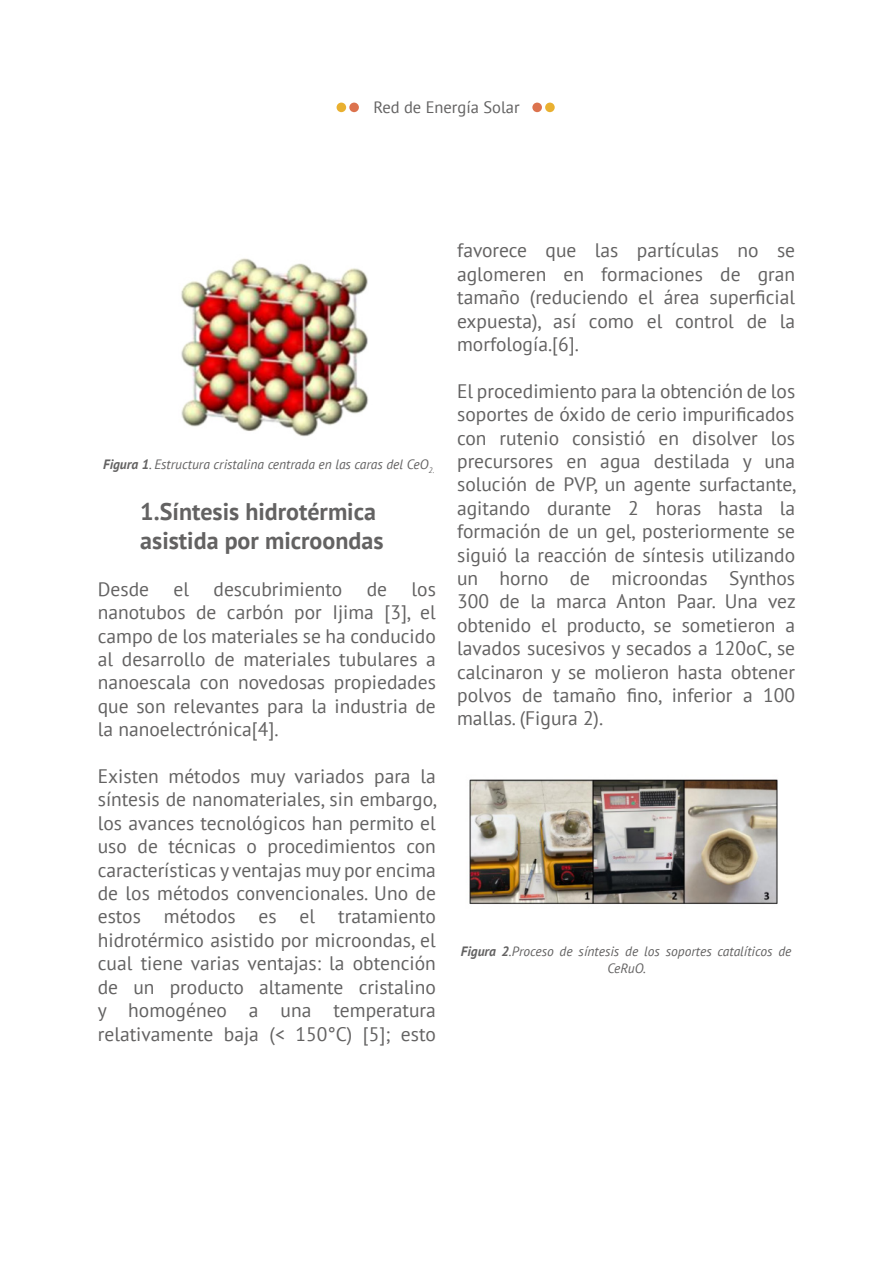
<style>
.page{position:relative;width:893px;height:1263px;background:#fff}
.page>*{position:absolute;margin:0;border:0;box-sizing:border-box;transform-origin:0 0}
.t1{font:700 24px "PT Sans";color:#636262}
.t2{font:19.5px/23.4px "PT Sans";color:#636262;text-align:justify}
.t3{font:16.5px "PT Sans";color:#636262}
.t4{font:italic 13.5px/16.2px "PT Sans";color:#636262;text-align:center}
.s1{font-weight:700}
</style>
<div class="page">
<div style="left:337px;top:103px;width:9px;height:9px;background:#e9b030;border-radius:50%"></div>
<div style="left:545px;top:103px;width:10px;height:9px;background:#e9b030;border-radius:50%"></div>
<div style="left:349px;top:103px;width:10px;height:9px;background:#dc734e;border-radius:50%"></div>
<div style="left:532px;top:103px;width:10px;height:9px;background:#dc734e;border-radius:50%"></div>
<img style="left:181px;top:258px;width:187px;height:179px">
<img style="left:469px;top:779px;width:309px;height:125px">
<p class="t3" style="left:373px;top:96px;width:148px">Red de Energía Solar</p>
<p class="t4" style="left:103px;top:456px;width:333px"><span class="s1">Figura 1</span>. Estructura cristalina centrada en las caras del CeO<sub>2.</sub></p>
<p class="t1" style="left:140px;top:496px;width:237px">1.Síntesis hidrotérmica</p>
<p class="t1" style="left:140px;top:525px;width:245px">asistida por microondas</p>
<p class="t2" style="left:98px;top:577px;width:53px">Desde</p>
<p class="t2" style="left:173px;top:577px;width:17px">el</p>
<p class="t2" style="left:213px;top:577px;width:130px">descubrimiento</p>
<p class="t2" style="left:367px;top:577px;width:22px">de</p>
<p class="t2" style="left:98px;top:577px;width:340px;text-indent:314px">los nanotubos de carbón por Ijima [3], el campo de los materiales se ha conducido al desarrollo de materiales tubulares a nanoescala con novedosas propiedades que son relevantes para la industria de la nanoelectrónica[4].</p>
<p class="t2" style="left:98px;top:764px;width:341px">Existen métodos muy variados para la síntesis de nanomateriales, sin embargo, los avances tecnológicos han permito el uso de técnicas o procedimientos con</p>
<p class="t2" style="left:98px;top:858px;width:340px">características y ventajas muy por encima de los métodos convencionales. Uno de</p>
<p class="t2" style="left:98px;top:904px;width:340px">estos métodos es el tratamiento hidrotérmico asistido por microondas, el cual tiene varias ventajas: la obtención de un producto altamente cristalino y homogéneo a una temperatura relativamente baja (&lt; 150°C) [5]; esto</p>
<p class="t2" style="left:457px;top:238px;width:340px">favorece que las partículas no se aglomeren en formaciones de gran tamaño (reduciendo el área superficial</p>
<p class="t2" style="left:457px;top:309px;width:340px">expuesta), así como el control de la morfología.[6].</p>
<p class="t2" style="left:457px;top:379px;width:340px">El procedimiento para la obtención de los soportes de óxido de cerio impurificados</p>
<p class="t2" style="left:457px;top:426px;width:341px">con rutenio consistió en disolver los precursores en agua destilada y una solución de PVP, un agente surfactante, agitando durante 2 horas hasta la formación de un gel, posteriormente se siguió la reacción de síntesis utilizando un horno de microondas Synthos 300 de la marca Anton Paar. Una vez obtenido el producto, se sometieron a lavados sucesivos y secados a 120oC, se calcinaron y se molieron hasta obtener polvos de tamaño fino, inferior a 100 mallas. (Figura 2).</p>
<p class="t4" style="left:461px;top:943px;width:332px"><span class="s1">Figura 2</span>.Proceso de síntesis de los soportes catalíticos de<br>CeRuO.</p>
</div>
